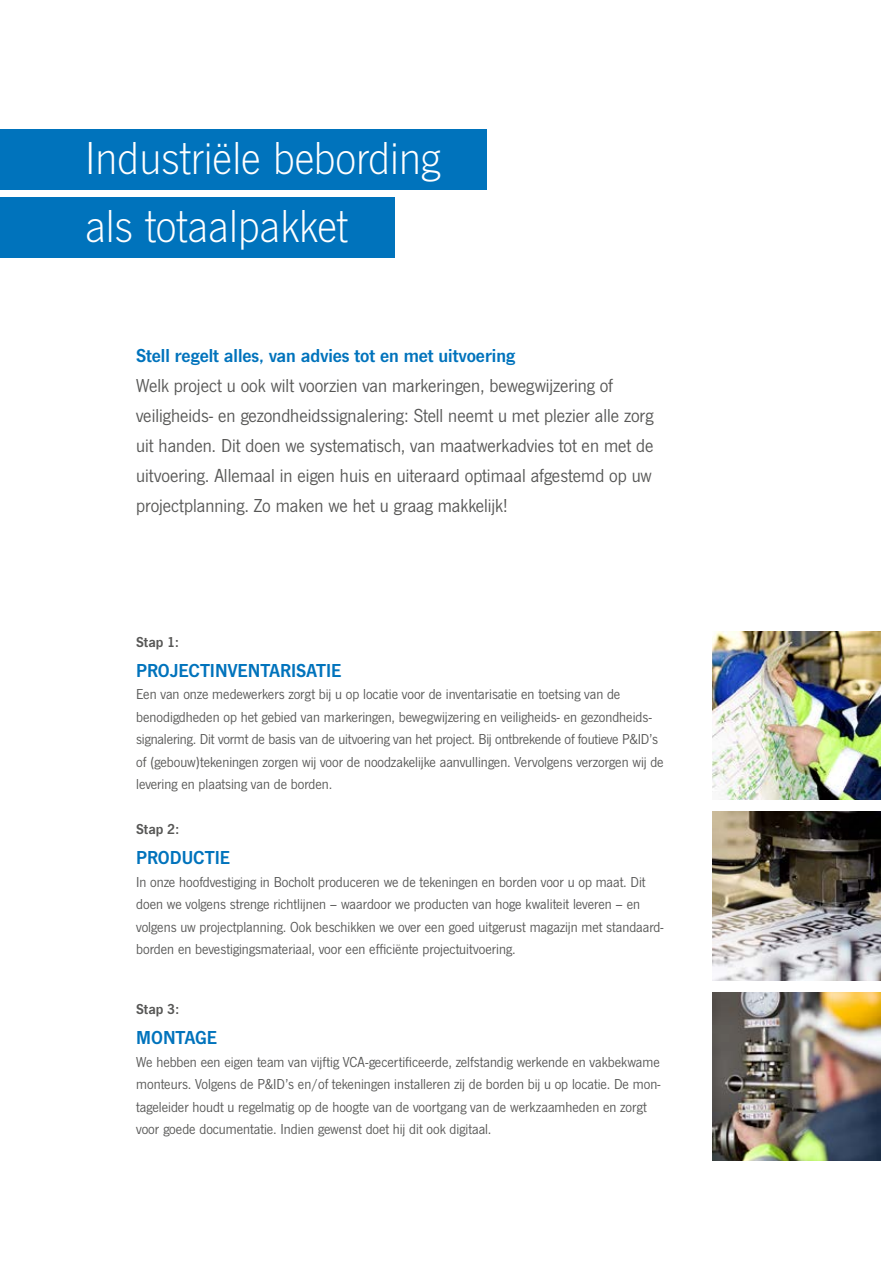
<style>
.page{position:relative;width:881px;height:1263px;background:#fff}
.page>*{position:absolute;margin:0;border:0;box-sizing:border-box;transform-origin:0 0}
.t1{font:300 48px/67.5px "News Got";color:#fff}
.t2{font:19.5px/30px "News Got";color:#575756}
.t3{font:19.5px "News Got Dem";color:#0073bc}
.t4{font:15px/22.5px "News Got";color:#575756}
.t5{font:15px "News Got Dem";color:#575756}
</style>
<div class="page">
<img style="left:712px;top:631px;width:168px;height:169px">
<img style="left:712px;top:992px;width:168px;height:169px">
<img style="left:712px;top:812px;width:168px;height:168px">
<div style="left:0;top:129px;width:486px;height:61px;background:#0073bc"></div>
<div style="left:0;top:197px;width:395px;height:60px;background:#0073bc"></div>
<h1 class="t1" style="left:85px;top:125px;width:356px">Industriële bebording als totaalpakket</h1>
<h2 class="t3" style="left:136px;top:344px;width:380px">Stell regelt alles, van advies tot en met uitvoering</h2>
<p class="t2" style="left:136px;top:370px;width:518px">Welk project u ook wilt voorzien van markeringen, bewegwijzering of veiligheids- en gezondheidssignalering: Stell neemt u met plezier alle zorg uit handen. Dit doen we systematisch, van maatwerkadvies tot en met de uitvoering. Allemaal in eigen huis en uiteraard optimaal afgestemd op uw projectplanning. Zo maken we het u graag makkelijk!</p>
<p class="t5" style="left:136px;top:633px;width:44px">Stap 1:</p>
<h2 class="t3" style="left:136px;top:659px;width:207px">PROJECTINVENTARISATIE</h2>
<p class="t4" style="left:136px;top:683px;width:529px">Een van onze medewerkers zorgt bij u op locatie voor de inventarisatie en toetsing van de benodigdheden op het gebied van markeringen, bewegwijzering en veiligheids- en gezondheids&shy;signalering. Dit vormt de basis van de uitvoering van het project. Bij ontbrekende of foutieve P&amp;ID’s of (gebouw)tekeningen zorgen wij voor de noodzakelijke aanvullingen. Vervolgens verzorgen wij de levering en plaatsing van de borden.</p>
<p class="t5" style="left:136px;top:820px;width:44px">Stap 2:</p>
<h2 class="t3" style="left:136px;top:846px;width:96px">PRODUCTIE</h2>
<p class="t4" style="left:136px;top:871px;width:528px">In onze hoofdvestiging in Bocholt produceren we de tekeningen en borden voor u op maat. Dit doen we volgens strenge richtlijnen – waardoor we producten van hoge kwaliteit leveren – en volgens uw projectplanning. Ook beschikken we over een goed uitgerust magazijn met standaard&shy;borden en bevestigingsmateriaal, voor een efficiënte projectuitvoering.</p>
<p class="t5" style="left:136px;top:1000px;width:44px">Stap 3:</p>
<h2 class="t3" style="left:136px;top:1026px;width:82px">MONTAGE</h2>
<p class="t4" style="left:136px;top:1051px;width:525px">We hebben een eigen team van vijftig VCA-gecertificeerde, zelfstandig werkende en vakbekwame monteurs. Volgens de P&amp;ID’s en/of tekeningen installeren zij de borden bij u op locatie. De mon&shy;tageleider houdt u regelmatig op de hoogte van de voortgang van de werkzaamheden en zorgt voor goede documentatie. Indien gewenst doet hij dit ook digitaal.</p>
</div>
